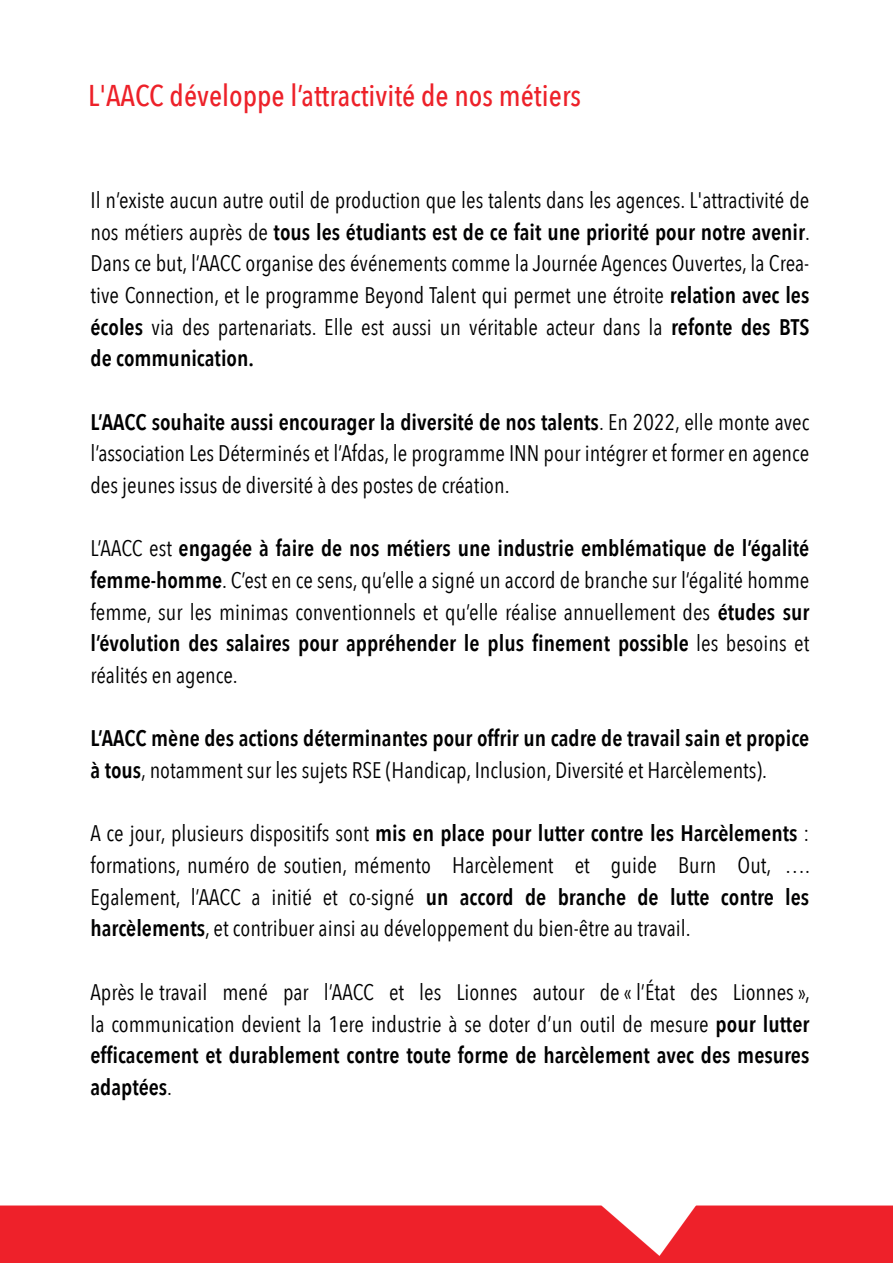
<style>
.page{position:relative;width:893px;height:1263px;background:#fff}
.page>*{position:absolute;margin:0;border:0;box-sizing:border-box;transform-origin:0 0}
.t1{font:500 30px "Avenir Next Condensed";color:#ed2129}
.t2{font:22.5px/31.7px "Avenir Next Condensed";color:#000001;text-align:justify}
.t3{font:600 22.5px/31.7px "Avenir Next Condensed";color:#000001}
.s1{font-weight:600}
.s2{font-weight:400}
</style>
<div class="page">
<div style="left:0;top:1205px;width:893px;height:58px;background:#ee212a"></div>
<h1 class="t1" style="left:88px;top:78px;width:494px">L'AACC développe l’attractivité de nos métiers</h1>
<p class="t2" style="left:91px;top:183px;width:721px">Il n’existe aucun autre outil de production que les talents dans les agences. L'attractivité de nos métiers auprès de <span class="s1">tous les étudiants est de ce fait une priorité pour notre avenir</span>.<br>Dans ce but, l’AACC organise des événements comme la Journée Agences Ouvertes, la Crea&shy;tive Connection, et le programme Beyond Talent qui permet une étroite <span class="s1">relation avec les écoles</span> via des partenariats. Elle est aussi un véritable acteur dans la <span class="s1">refonte des BTS de communication.</span></p>
<p class="t2" style="left:91px;top:405px;width:720px"><span class="s1">L’AACC souhaite aussi encourager la diversité de nos talents</span>. En 2022, elle monte avec l’association Les Déterminés et l’Afdas, le programme INN pour intégrer et former en agence des jeunes issus de diversité à des postes de création.</p>
<p class="t2" style="left:91px;top:531px;width:720px">L’AACC est <span class="s1">engagée à faire de nos métiers une industrie emblématique de l’égalité femme-homme</span>. C’est en ce sens, qu’elle a signé un accord de branche sur l’égalité homme femme, sur les minimas conventionnels et qu’elle réalise annuellement des <span class="s1">études sur l’évolution des salaires pour appréhender le plus finement possible</span> les besoins et réalités en agence.</p>
<p class="t3" style="left:91px;top:722px;width:720px">L’AACC mène des actions déterminantes pour offrir un cadre de travail sain et propice à tous<span class="s2">, notamment sur les sujets RSE (Handicap, Inclusion, Diversité et Harcèlements).</span></p>
<p class="t2" style="left:91px;top:817px;width:721px">A ce jour, plusieurs dispositifs sont <span class="s1">mis en place pour lutter contre les Harcèlements</span> : formations, numéro de soutien, mémento Harcèlement et guide Burn Out, ….<br>Egalement, l’AACC a initié et co-signé <span class="s1">un accord de branche de lutte contre les harcèlements</span>, et contribuer ainsi au développement du bien-être au travail.</p>
<p class="t2" style="left:91px;top:975px;width:721px">Après le travail mené par l’AACC et les Lionnes autour de « l’État des Lionnes », la communication devient la 1ere industrie à se doter d’un outil de mesure <span class="s1">pour lutter efficacement et durablement contre toute forme de harcèlement avec des mesures adaptées</span>.</p>
</div>
